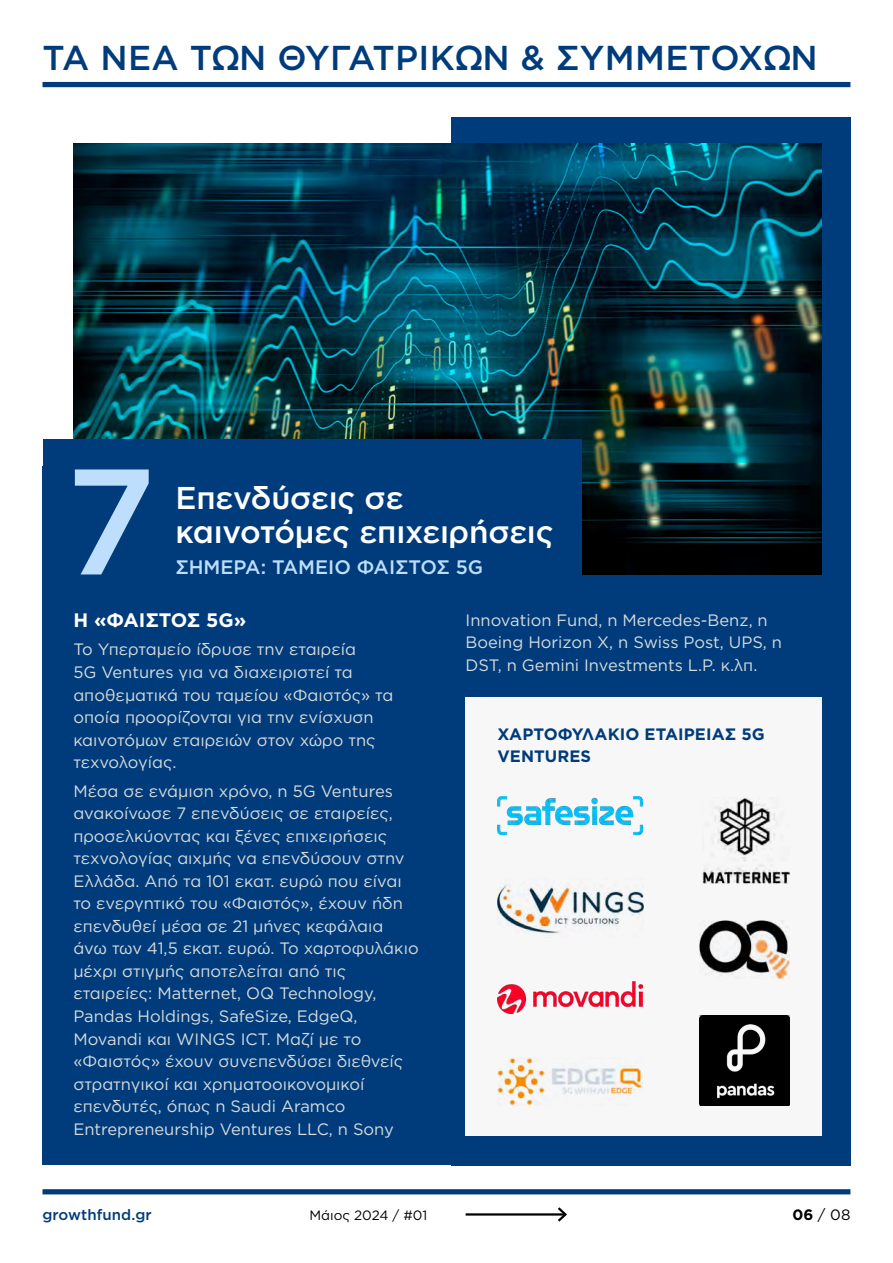
<style>
.page{position:relative;width:893px;height:1263px;background:#fff}
.page>*{position:absolute;margin:0;border:0;box-sizing:border-box;transform-origin:0 0}
.t1{font:500 150px "Gotham Greek";color:#bddefd}
.t2{font:500 34.5px "Gotham Greek";color:#003c7b}
.t3{font:500 31.5px/34.5px "Gotham Greek";letter-spacing:-.005em;color:#fff}
.t4{font:500 19.5px "Gotham Greek";color:#bddefd}
.t5{font:700 19.5px "Gotham Greek";color:#fff}
.t6{font:16.5px/22.5px "Gotham Greek";color:#d8dbdc}
.t7{font:700 16.5px/22.5px "Gotham Greek";letter-spacing:.005em;color:#003c7b}
.t8{font:500 15px "Gotham Greek";letter-spacing:.005em;color:#003c7b}
.t9{font:15px "Gotham Greek";color:#000}
.t10{font:13.5px "Gotham Greek";color:#000}
.s1{font-weight:700}
</style>
<div class="page">
<div style="left:43px;top:1189px;width:807px;height:5px;background:#003c7b"></div>
<hr style="left:466px;top:1213px;width:99px;height:2px;background:#000">
<svg style="left:555px;top:1207px;width:12px;height:15px"></svg>
<div style="left:43px;top:467px;width:807px;height:698px;background:#003c7b"></div>
<div style="left:451px;top:117px;width:399px;height:1048px;background:#003c7b"></div>
<div style="left:43px;top:82px;width:807px;height:5px;background:#003c7b"></div>
<img style="left:73px;top:143px;width:749px;height:431px">
<div style="left:43px;top:439px;width:538px;height:141px;background:#003c7b"></div>
<div style="left:466px;top:697px;width:356px;height:439px;background:#f7f7f8"></div>
<img style="left:497px;top:797px;width:145px;height:37px">
<img style="left:497px;top:882px;width:147px;height:52px">
<img style="left:497px;top:1058px;width:145px;height:48px">
<img style="left:703px;top:798px;width:87px;height:86px">
<img style="left:497px;top:981px;width:145px;height:32px">
<img style="left:699px;top:920px;width:91px;height:59px">
<img style="left:699px;top:1015px;width:91px;height:91px">
<h2 class="t2" style="left:43px;top:38px;width:777px">ΤΑ ΝΈΑ ΤΩΝ ΘΥΓΑΤΡΙΚΏΝ &amp; ΣΥΜΜΕΤΟΧΏΝ</h2>
<h1 class="t1" style="left:65px;top:436px;width:93px">7</h1>
<h3 class="t3" style="left:175px;top:480px;width:380px">Επενδύσεις σε καινοτόμες επιχειρήσεις</h3>
<p class="t4" style="left:175px;top:556px;width:309px">ΣΉ ΜΕΡΑ: ΤΑΜΕΙΟ ΦΑΙΣΤΟΣ 5G</p>
<p class="t5" style="left:73px;top:608px;width:174px">H «ΦΑΙΣΤΟΣ 5G»</p>
<p class="t6" style="left:73px;top:638px;width:322px">To Υπερταμείο ίδρυσε την εταιρεία<br>5G Ventures για να διαχειριστεί τα αποθεματικά του ταμείου «Φαιστός» τα οποία προορίζονται για την ενίσχυση καινοτόμων εταιρειών στον χώρο της τεχνολογίας.</p>
<p class="t6" style="left:73px;top:779px;width:347px">Μέσα σε ενάμιση χρόνο, η 5G Ventures ανακοίνωσε 7 επενδύσεις σε εταιρείες, προσελκύοντας και ξένες επιχειρήσεις τεχνολογίας αιχμής να επενδύσουν στην Ελλάδα. Από τα 101 εκατ. ευρώ που είναι το ενεργητικό του «Φαιστός», έχουν ήδη επενδυθεί μέσα σε 21 μήνες κεφάλαια άνω των 41,5 εκατ. ευρώ. Το χαρτοφυλάκιο μέχρι στιγμής αποτελείται από τις εταιρείες: Matternet, OQ Technology, Pandas Holdings, SafeSize, EdgeQ, Movandi και WINGS ICT. Μαζί με το «Φαιστός» έχουν συνεπενδύσει διεθνείς στρατηγικοί και χρηματοοικονομικοί επενδυτές, όπως η Saudi Aramco Entrepreneurship Ventures LLC, η Sony</p>
<p class="t6" style="left:466px;top:608px;width:318px">Innovation Fund, η Mercedes-Benz, η<br>Boeing Horizon X, η Swiss Post, UPS, η<br>DST, η Gemini Ιnvestments L.P. κ.λπ.</p>
<p class="t7" style="left:497px;top:722px;width:269px">ΧΑΡΤΟΦΥΛΆΚΙΟ ΕΤΑIΡΕΊΑΣ 5G<br>VENTURES</p>
<p class="t8" style="left:43px;top:1206px;width:111px">growthfund.gr</p>
<p class="t10" style="left:309px;top:1208px;width:119px">Μάιος 2024 / #01</p>
<p class="t9" style="left:792px;top:1207px;width:60px"><span class="s1">06</span> / 08</p>
</div>
